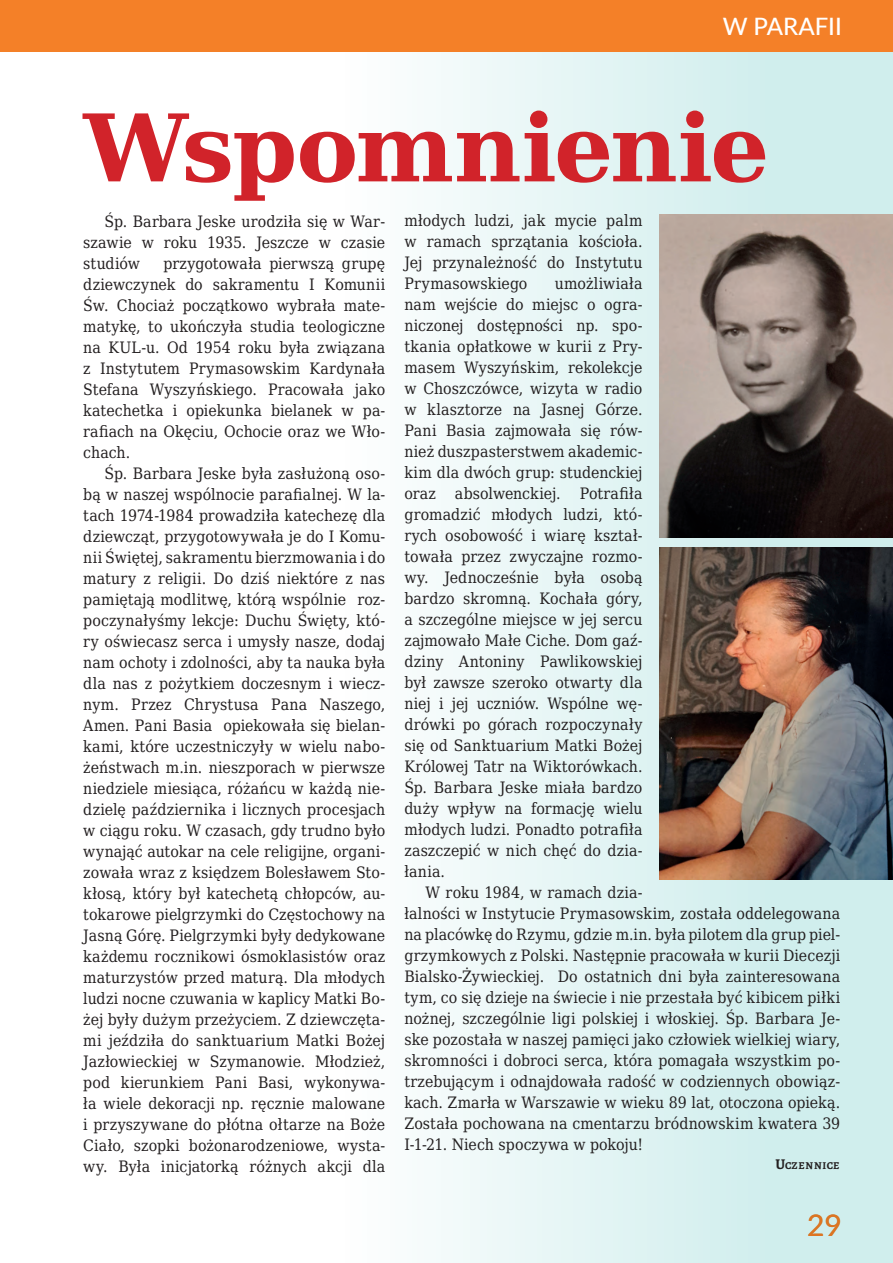
<style>
.page{position:relative;width:893px;height:1263px;background:#fff}
.page>*{position:absolute;margin:0;border:0;box-sizing:border-box;transform-origin:0 0}
.Akapit_z_listą{font:700 93.15px "DejaVu Serif";letter-spacing:-.025em;color:#d1232a}
.t1{font:30px "Lato";color:#de7522}
.t2{font:500 24px "Lato";color:#fff}
.t3{font:15.75px/21px "DejaVu Serif Condensed";letter-spacing:.005em;color:#231f20;text-align:justify}
.t4{font:700 10.5px "Alegreya";letter-spacing:.04em;color:#231f20}
.s1{font-size:15px}
</style>
<div class="page">
<div style="left:304px;top:51px;width:589px;height:1212px;background:linear-gradient(to right,#fff,#c7eae9)"></div>
<div style="left:0;top:0;width:893px;height:51px;background:#f48028"></div>
<img style="left:659px;top:547px;width:234px;height:332px">
<img style="left:659px;top:215px;width:234px;height:323px">
<p class="t2" style="left:723px;top:9px;width:121px">W PARAFII</p>
<p class="Akapit_z_listą" style="left:83px;top:75px;width:688px">Wspomnienie</p>
<p class="t3" style="left:83px;top:210px;width:303px;text-indent:21px">Śp. Barbara Jeske urodziła się w War&shy;szawie w roku 1935. Jeszcze w czasie studiów</p>
<p class="t3" style="left:404px;top:210px;width:240px">młodych ludzi, jak mycie palm w ramach sprzątania kościoła.<br>Jej przynależność do Instytutu Prymasowskiego</p>
<p class="t3" style="left:83px;top:252px;width:303px;text-indent:80px">przygotowała pierwszą grupę dziewczynek do sakramentu I Komunii Św. Chociaż początkowo wybrała mate&shy;matykę, to ukończyła studia teologiczne na KUL-u. Od 1954 roku była związana z Instytutem Prymasowskim Kardynała Stefana Wyszyńskiego. Pracowała jako katechetka i opiekunka bielanek w pa&shy;rafiach na Okęciu, Ochocie oraz we Wło&shy;chach.</p>
<p class="t3" style="left:83px;top:462px;width:303px;text-indent:21px">Śp. Barbara Jeske była zasłużoną oso&shy;bą w naszej wspólnocie parafialnej. W la&shy;tach 1974-1984 prowadziła katechezę dla dziewcząt, przygotowywała je do I Komu&shy;nii Świętej, sakramentu bierzmowania i do matury z religii. Do dziś niektóre z nas pamiętają modlitwę, którą wspólnie roz&shy;poczynałyśmy lekcje: Duchu Święty, któ&shy;ry oświecasz serca i umysły nasze, dodaj nam ochoty i zdolności, aby ta nauka była dla nas z pożytkiem doczesnym i wiecz&shy;nym. Przez Chrystusa Pana Naszego, Amen. Pani Basia opiekowała się bielan&shy;kami, które uczestniczyły w wielu nabo&shy;żeństwach m.in. nieszporach w pierwsze niedziele miesiąca, różańcu w każdą nie&shy;dzielę października i licznych procesjach w ciągu roku. W czasach, gdy trudno było wynająć autokar na cele religijne, organi&shy;zowała wraz z księdzem Bolesławem Sto&shy;kłosą, który był katechetą chłopców, au&shy;tokarowe pielgrzymki do Częstochowy na Jasną Górę. Pielgrzymki były dedykowane każdemu rocznikowi ósmoklasistów oraz maturzystów przed maturą. Dla młodych ludzi nocne czuwania w kaplicy Matki Bo&shy;żej były dużym przeżyciem. Z dziewczęta&shy;mi jeździła do sanktuarium Matki Bożej Jazłowieckiej w Szymanowie. Młodzież, pod kierunkiem Pani Basi, wykonywa&shy;ła wiele dekoracji np. ręcznie malowane i przyszywane do płótna ołtarze na Boże Ciało, szopki bożonarodzeniowe, wysta&shy;wy. Była inicjatorką różnych akcji dla</p>
<p class="t3" style="left:404px;top:273px;width:240px;text-indent:150px">umożliwiała nam wejście do miejsc o ogra&shy;niczonej dostępności np. spo&shy;tkania opłatkowe w kurii z Pry&shy;masem Wyszyńskim, rekolekcje w Choszczówce, wizyta w radio w klasztorze na Jasnej Górze.<br>Pani Basia zajmowała się rów&shy;nież duszpasterstwem akademic&shy;kim dla dwóch grup: studenckiej oraz absolwenckiej. Potrafiła gromadzić młodych ludzi, któ&shy;rych osobowość i wiarę kształ&shy;towała przez zwyczajne rozmo&shy;wy. Jednocześnie była osobą bardzo skromną. Kochała góry, a szczególne miejsce w jej sercu zajmowało Małe Ciche. Dom gaź&shy;dziny Antoniny Pawlikowskiej był zawsze szeroko otwarty dla niej i jej uczniów. Wspólne wę&shy;drówki po górach rozpoczynały się od Sanktuarium Matki Bożej Królowej Tatr na Wiktorówkach.<br>Śp. Barbara Jeske miała bardzo duży wpływ na formację wielu młodych ludzi. Ponadto potrafiła zaszczepić w nich chęć do dzia&shy;łania.</p>
<p class="t3" style="left:404px;top:882px;width:437px;text-align:left;text-indent:21px">W roku 1984, w ramach dzia-<br>łalności w Instytucie Prymasowskim, została oddelegowana na placówkę do Rzymu, gdzie m.in. była pilotem dla grup piel&shy;grzymkowych z Polski. Następnie pracowała w kurii Diecezji Bialsko-Żywieckiej. Do ostatnich dni była zainteresowana tym, co się dzieje na świecie i nie przestała być kibicem piłki nożnej, szczególnie ligi polskiej i włoskiej. Śp. Barbara Je&shy;ske pozostała w naszej pamięci jako człowiek wielkiej wiary, skromności i dobroci serca, która pomagała wszystkim po&shy;trzebującym i odnajdowała radość w codziennych obowiąz&shy;kach. Zmarła w Warszawie w wieku 89 lat, otoczona opieką.<br>Została pochowana na cmentarzu bródnowskim kwatera 39<br>I-1-21. Niech spoczywa w pokoju!</p>
<p class="t4" style="left:775px;top:1158px;width:65px"><span class="s1">U</span>CZE NNICE</p>
<p class="t1" style="left:807px;top:1204px;width:36px">29</p>
</div>
